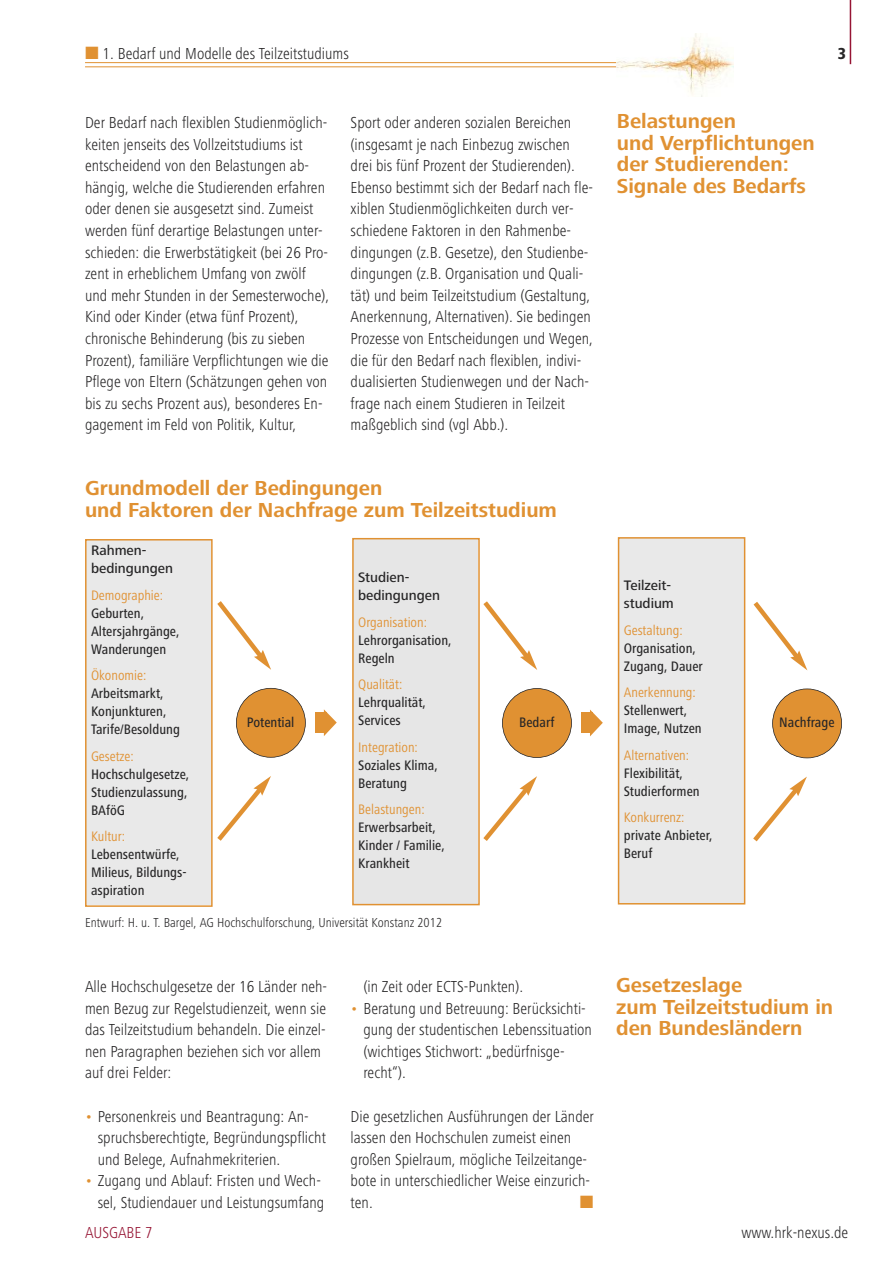
<style>
.page{position:relative;width:893px;height:1263px;background:#fff}
.page>*{position:absolute;margin:0;border:0;box-sizing:border-box;transform-origin:0 0}
.t1{font:700 21px/21.6px "Frutiger Next LT";color:#e09132}
.t2{font:300 condensed 16.5px/21.6px "Frutiger Next LT";color:#272627}
.t3{font:300 condensed 16.5px "Frutiger Next LT";color:#961534}
.t4{font:800 condensed 16.5px "Frutiger Next LT";color:#272627}
.t5{font:500 condensed 14.25px/18px "Frutiger Next LT";color:#272627}
.t6{font:condensed 14.25px "Frutiger Next LT";color:#e09132}
.t7{font:500 14.25px/18px "Frutiger Next LT";color:#272627}
.t8{font:300 condensed 13.5px "Frutiger Next LT";color:#272627}
.s1{color:#e09132}
</style>
<div class="page">
<hr style="left:850px;top:0;width:1px;height:64px;background:#961534">
<hr style="left:85px;top:62px;width:531px;height:1px;background:#e09132">
<hr style="left:85px;top:67px;width:531px;height:1px;background:#e09132">
<img style="left:617px;top:33px;width:117px;height:63px">
<div style="left:87px;top:540px;width:124px;height:365px;background:#e9e9e9"></div>
<div style="left:85px;top:539px;width:128px;height:368px;border:2px solid #e09132"></div>
<div style="left:354px;top:539px;width:124px;height:365px;background:#e6e6e6"></div>
<div style="left:352px;top:538px;width:128px;height:367px;border:2px solid #e09132"></div>
<div style="left:619px;top:539px;width:125px;height:364px;background:#e9e9e9"></div>
<div style="left:618px;top:537px;width:127px;height:367px;border:2px solid #e09132"></div>
<div style="left:236px;top:688px;width:69px;height:69px;background:#e09132;border-radius:50%"></div>
<div style="left:236px;top:688px;width:70px;height:70px;border:2px solid #272627;border-radius:50%"></div>
<svg style="left:217px;top:601px;width:54px;height:69px"></svg>
<svg style="left:217px;top:776px;width:54px;height:65px"></svg>
<div style="left:315px;top:712px;width:11px;height:21px;background:#e09132"></div>
<svg style="left:324px;top:709px;width:13px;height:27px"></svg>
<div style="left:502px;top:688px;width:69px;height:69px;background:#e09132;border-radius:50%"></div>
<div style="left:502px;top:688px;width:70px;height:70px;border:2px solid #272627;border-radius:50%"></div>
<svg style="left:479px;top:596px;width:58px;height:74px"></svg>
<svg style="left:479px;top:776px;width:58px;height:70px"></svg>
<div style="left:581px;top:712px;width:11px;height:21px;background:#e09132"></div>
<svg style="left:590px;top:710px;width:13px;height:26px"></svg>
<div style="left:773px;top:689px;width:69px;height:69px;background:#e09132;border-radius:50%"></div>
<div style="left:772px;top:688px;width:70px;height:70px;border:2px solid #272627;border-radius:50%"></div>
<svg style="left:753px;top:602px;width:54px;height:68px"></svg>
<svg style="left:753px;top:776px;width:54px;height:66px"></svg>
<p class="t2" style="left:103px;top:43px;width:248px">1. Bedarf und Modelle des Teilzeitstudiums</p>
<p class="t4" style="left:838px;top:44px;width:10px">3</p>
<p class="t2" style="left:85px;top:112px;width:246px">Der Bedarf nach flexiblen Studienmöglich&shy;keiten jenseits des Vollzeitstudiums ist entscheidend von den Belastungen ab&shy;hängig, welche die Studierenden erfahren oder denen sie ausgesetzt sind. Zumeist werden fünf derartige Belastungen unter&shy;schieden: die Erwerbstätigkeit (bei 26 Pro&shy;zent in erheblichem Umfang von zwölf und mehr Stunden in der Semesterwoche), Kind oder Kinder (etwa fünf Prozent), chronische Behinderung (bis zu sieben Prozent), familiäre Verpflichtungen wie die Pflege von Eltern (Schätzungen gehen von bis zu sechs Prozent aus), besonderes En&shy;gagement im Feld von Politik, Kultur,</p>
<p class="t2" style="left:351px;top:112px;width:244px">Sport oder anderen sozialen Bereichen (insgesamt je nach Einbezug zwischen drei bis fünf Prozent der Studierenden).<br>Ebenso bestimmt sich der Bedarf nach fle&shy;xiblen Studienmöglichkeiten durch ver&shy;schiedene Faktoren in den Rahmenbe&shy;dingungen (z.B. Gesetze), den Studienbe&shy;dingungen (z.B. Organisation und Quali&shy;tät) und beim Teilzeitstudium (Gestaltung, Anerkennung, Alternativen). Sie bedingen Prozesse von Entscheidungen und Wegen, die für den Bedarf nach flexiblen, indivi&shy;dualisierten Studienwegen und der Nach&shy;frage nach einem Studieren in Teilzeit maßgeblich sind (vgl Abb.).</p>
<p class="t1" style="left:85px;top:477px;width:473px">Grundmodell der Bedingungen<br>und Faktoren der Nachfrage zum Teilzeitstudium</p>
<p class="t1" style="left:617px;top:110px;width:199px">Belastungen<br>und Verpflichtungen der Studierenden:<br>Signale des Bedarfs</p>
<p class="t7" style="left:91px;top:542px;width:83px">Rahmen&shy;bedingungen</p>
<p class="t6" style="left:91px;top:587px;width:74px">Demographie:</p>
<p class="t5" style="left:91px;top:604px;width:90px">Geburten,<br>Altersjahrgänge,<br>Wanderungen</p>
<p class="t6" style="left:91px;top:668px;width:57px">Ökonomie:</p>
<p class="t5" style="left:91px;top:685px;width:90px">Arbeitsmarkt,<br>Konjunkturen,<br>Tarife/Besoldung</p>
<p class="t6" style="left:91px;top:748px;width:44px">Gesetze:</p>
<p class="t5" style="left:91px;top:765px;width:100px">Hochschulgesetze,<br>Studienzulassung,<br>BAföG</p>
<p class="t6" style="left:91px;top:829px;width:36px">Kultur:</p>
<p class="t5" style="left:91px;top:846px;width:97px">Lebensentwürfe,<br>Milieus, Bildungs&shy;aspiration</p>
<p class="t7" style="left:358px;top:568px;width:83px">Studien&shy;bedingungen</p>
<p class="t6" style="left:358px;top:614px;width:70px">Organisation:</p>
<p class="t5" style="left:358px;top:631px;width:95px">Lehrorganisation,<br>Regeln</p>
<p class="t6" style="left:358px;top:676px;width:46px">Qualität:</p>
<p class="t5" style="left:358px;top:693px;width:69px">Lehrqualität,<br>Services</p>
<p class="t6" style="left:358px;top:739px;width:61px">Integration:</p>
<p class="t5" style="left:358px;top:756px;width:81px">Soziales Klima,<br>Beratung</p>
<p class="t6" style="left:358px;top:802px;width:68px">Belastungen:</p>
<p class="t5" style="left:358px;top:818px;width:88px">Erwerbsarbeit,<br>Kinder / Familie,<br>Krankheit</p>
<p class="t7" style="left:624px;top:577px;width:52px">Teilzeit&shy;studium</p>
<p class="t6" style="left:624px;top:622px;width:60px">Gestaltung:</p>
<p class="t5" style="left:624px;top:639px;width:81px">Organisation,<br>Zugang, Dauer</p>
<p class="t6" style="left:624px;top:685px;width:74px">Anerkennung:</p>
<p class="t5" style="left:624px;top:702px;width:79px">Stellenwert,<br>Image, Nutzen</p>
<p class="t6" style="left:624px;top:747px;width:67px">Alternativen:</p>
<p class="t5" style="left:624px;top:764px;width:77px">Flexibilität,<br>Studierformen</p>
<p class="t6" style="left:624px;top:810px;width:62px">Konkurrenz:</p>
<p class="t5" style="left:624px;top:827px;width:90px">private Anbieter,<br>Beruf</p>
<p class="t5" style="left:247px;top:713px;width:49px">Potential</p>
<p class="t5" style="left:519px;top:713px;width:37px">Bedarf</p>
<p class="t5" style="left:779px;top:714px;width:57px">Nachfrage</p>
<p class="t8" style="left:85px;top:915px;width:359px">Entwurf: H. u. T. Bargel, AG Hochschulforschung, Universität Konstanz 2012</p>
<p class="t2" style="left:85px;top:976px;width:244px">Alle Hochschulgesetze der 16 Länder neh&shy;men Bezug zur Regelstudienzeit, wenn sie das Teilzeitstudium behandeln. Die einzel&shy;nen Paragraphen beziehen sich vor allem auf drei Felder:</p>
<p class="t2" style="left:98px;top:1105px;width:230px;text-indent:-13px"><span class="s1">•</span> Personenkreis und Beantragung: An&shy;spruchsberechtigte, Begründungspflicht und Belege, Aufnahmekriterien.</p>
<p class="t2" style="left:85px;top:1170px;width:241px;text-align:right"><span class="s1">•</span> Zugang und Ablauf: Fristen und Wech&shy;sel, Studiendauer und Leistungsumfang</p>
<p class="t2" style="left:363px;top:976px;width:161px">(in Zeit oder ECTS-Punkten).</p>
<p class="t2" style="left:363px;top:997px;width:230px;text-indent:-13px"><span class="s1">•</span> Beratung und Betreuung: Berücksichti&shy;gung der studentischen Lebenssituation (wichtiges Stichwort: „bedürfnisge&shy;recht“).</p>
<p class="t2" style="left:351px;top:1105px;width:245px">Die gesetzlichen Ausführungen der Länder lassen den Hochschulen zumeist einen großen Spielraum, mögliche Teilzeitange&shy;bote in unterschiedlicher Weise einzurich&shy;ten.</p>
<p class="t1" style="left:616px;top:974px;width:219px">Gesetzeslage<br>zum Teilzeitstudium in den Bundesländern</p>
<p class="t3" style="left:85px;top:1223px;width:69px">AUSGABE 7</p>
<p class="t2" style="left:741px;top:1222px;width:109px">www.hrk-nexus.de</p>
</div>
